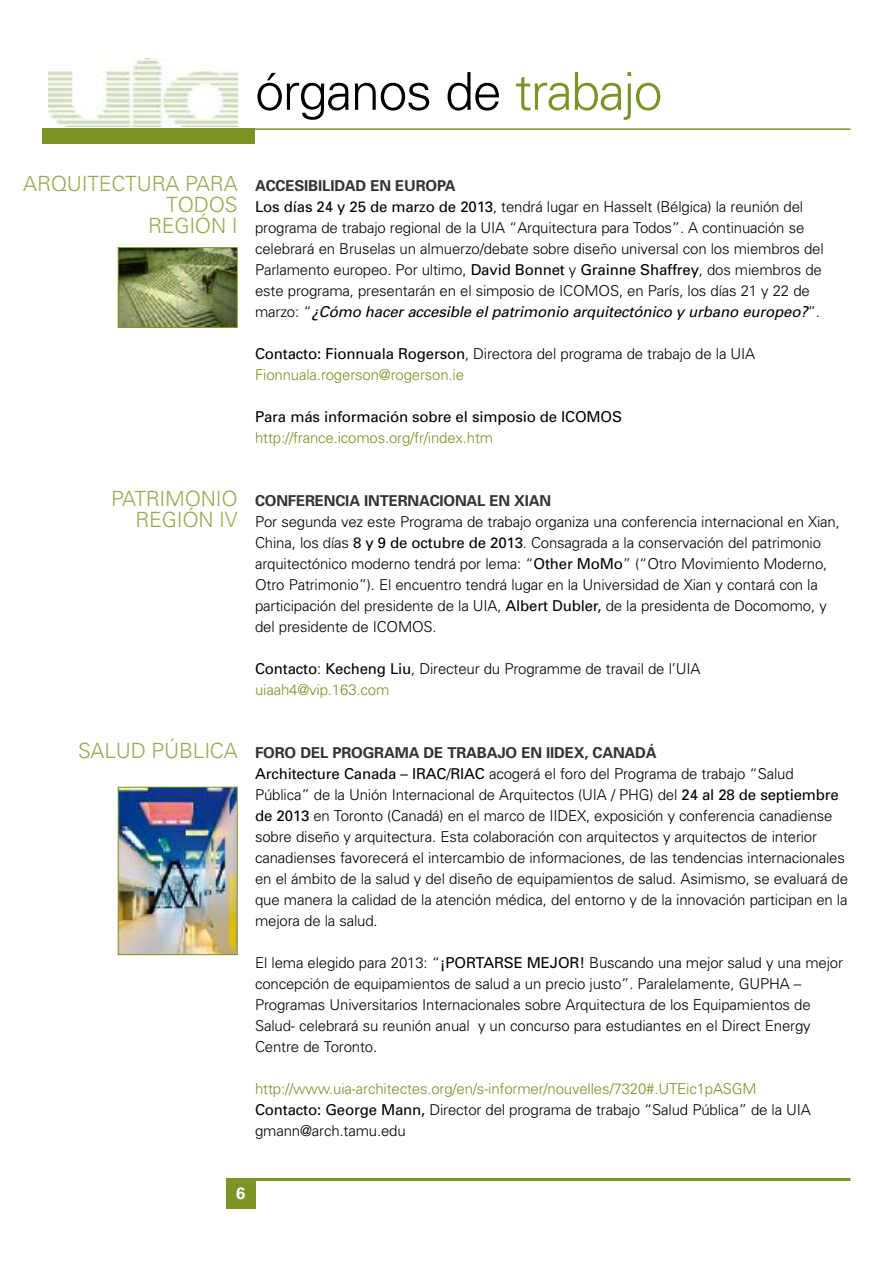
<style>
.page{position:relative;width:893px;height:1263px;background:#fff}
.page>*{position:absolute;margin:0;border:0;box-sizing:border-box;transform-origin:0 0}
.t1{font:300 52.2px "Univers";letter-spacing:-.03em;color:#000}
.t2{font:300 21px/21px "Univers";letter-spacing:-.01em;color:#96aa51;text-align:right}
.t3{font:700 16.5px "Univers";color:#fff}
.t4{font:300 15px/21px "Univers";letter-spacing:-.01em;color:#000}
.t5{font:300 15px/21px "Univers";letter-spacing:-.01em;color:#7b9425}
.t6{font:15px "Univers";letter-spacing:-.01em;color:#000}
.t7{font:700 15px "Univers";letter-spacing:-.01em;color:#333}
.s1{color:#7b9425}
.s2{font-weight:700;color:#333}
.s3{font-weight:400}
.s4{font-weight:400;font-style:italic}
.s5{font-weight:400;color:#000}
.s6{color:#000}
</style>
<div class="page">
<div style="left:43px;top:128px;width:212px;height:16px;background:#7b9425"></div>
<hr style="left:43px;top:128px;width:807px;height:2px;background:#7b9425">
<div style="left:226px;top:1178px;width:29px;height:30px;background:#7b9425"></div>
<hr style="left:226px;top:1178px;width:624px;height:3px;background:#7b9425">
<img style="left:49px;top:58px;width:189px;height:68px">
<img style="left:120px;top:789px;width:116px;height:164px">
<div style="left:118px;top:787px;width:120px;height:168px;border:1px solid #7b9425"></div>
<img style="left:120px;top:249px;width:116px;height:77px">
<div style="left:118px;top:247px;width:120px;height:81px;border:1px solid #7b9425"></div>
<h1 class="t1" style="left:255px;top:72px;width:409px">órganos de <span class="s1">trabajo</span></h1>
<h2 class="t2" style="left:23px;top:175px;width:216px">ARQUITECTURA PARA<br>TODOS<br>REGIÓN I</h2>
<p class="t4" style="left:255px;top:177px;width:570px"><span class="s2">ACCESIBILIDAD EN EUROPA<br></span><span class="s3">Los días 24 y 25 de marzo de 2013</span>, tendrá lugar en Hasselt (Bélgica) la reunión del programa de trabajo regional de la UIA “Arquitectura para Todos”. A continuación se celebrará en Bruselas un almuerzo/debate sobre diseño universal con los miembros del Parlamento europeo. Por ultimo, <span class="s3">David Bonnet</span> y <span class="s3">Grainne Shaffrey</span>, dos miembros de este programa, presentarán en el simposio de ICOMOS, en París, los días 21 y 22 de m a r z o : “ <span class="s4">¿Cómo hacer accesible el patrimonio arquitectónico y urbano europeo?</span>” .</p>
<p class="t4" style="left:255px;top:345px;width:502px"><span class="s3">Contacto: Fionnuala Rogerson</span>, Directora del programa de trabajo de la UIA<br><span class="s1">Fionnuala.rogerson@rogerson.ie</span></p>
<p class="t6" style="left:255px;top:411px;width:368px">Para más información sobre el simposio de ICOMOS</p>
<p class="t5" style="left:255px;top:429px;width:240px">http://france.icomos.org/fr/index.htm</p>
<h2 class="t2" style="left:111px;top:490px;width:128px">PATRIMONIO<br>REGIÓN IV</h2>
<h2 class="t2" style="left:78px;top:742px;width:161px">SALUD PÚBLICA</h2>
<p class="t7" style="left:255px;top:495px;width:298px">CONFERENCIA INTERNACIONAL EN XIAN</p>
<p class="t4" style="left:255px;top:513px;width:586px">Por segunda vez este Programa de trabajo organiza una conferencia internacional en Xian, China, los días <span class="s3">8 y 9 de octubre de 2013</span>. Consagrada a la conservación del patrimonio arquitectónico moderno tendrá por lema: “<span class="s3">Other MoMo</span>” (“Otro Movimiento Moderno, Otro Patrimonio”). El encuentro tendrá lugar en la Universidad de Xian y contará con la participación del presidente de la UIA, <span class="s3">Albert Dubler,</span> de la presidenta de Docomomo, y del presidente de ICOMOS.</p>
<p class="t4" style="left:255px;top:660px;width:447px"><span class="s3">Contacto</span>: <span class="s3">Kecheng Liu</span>, Directeur du Programme de travail de l’UIA <span class="s1">uiaah4@vip.163.com</span></p>
<p class="t4" style="left:255px;top:744px;width:594px"><span class="s2">FORO DEL PROGRAMA DE TRABAJO EN IIDEX, CANADÁ<br></span><span class="s3">Architecture Canada – IRAC/RIAC</span> acogerá el foro del Programa de trabajo “Salud Pública” de la Unión Internacional de Arquitectos (UIA / PHG) del <span class="s3">24 al 28 de septiembre de 2013</span> en Toronto (Canadá) en el marco de IIDEX, exposición y conferencia canadiense sobre diseño y arquitectura. Esta colaboración con arquitectos y arquitectos de interior canadienses favorecerá el intercambio de informaciones, de las tendencias internacionales en el ámbito de la salud y del diseño de equipamientos de salud. Asimismo, se evaluará de que manera la calidad de la atención médica, del entorno y de la innovación participan en la mejora de la salud.</p>
<p class="t4" style="left:255px;top:954px;width:589px">El lema elegido para 2013: “<span class="s3">¡PORTARSE MEJOR!</span> Buscando una mejor salud y una mejor concepción de equipamientos de salud a un precio justo”. Paralelamente, GUPHA – Programas Universitarios Internacionales sobre Arquitectura de los Equipamientos de Salud- celebrará su reunión anual y un concurso para estudiantes en el Direct Energy Centre de Toronto.</p>
<p class="t5" style="left:255px;top:1080px;width:557px">http://www.uia-architectes.org/en/s-informer/nouvelles/7320#.UTEic1pASGM<br><span class="s5">Contacto: George Mann,</span> <span class="s6">Director del programa de trabajo “Salud Pública” de la UIA gmann@arch.tamu.edu</span></p>
<p class="t3" style="left:236px;top:1187px;width:11px">6</p>
</div>
